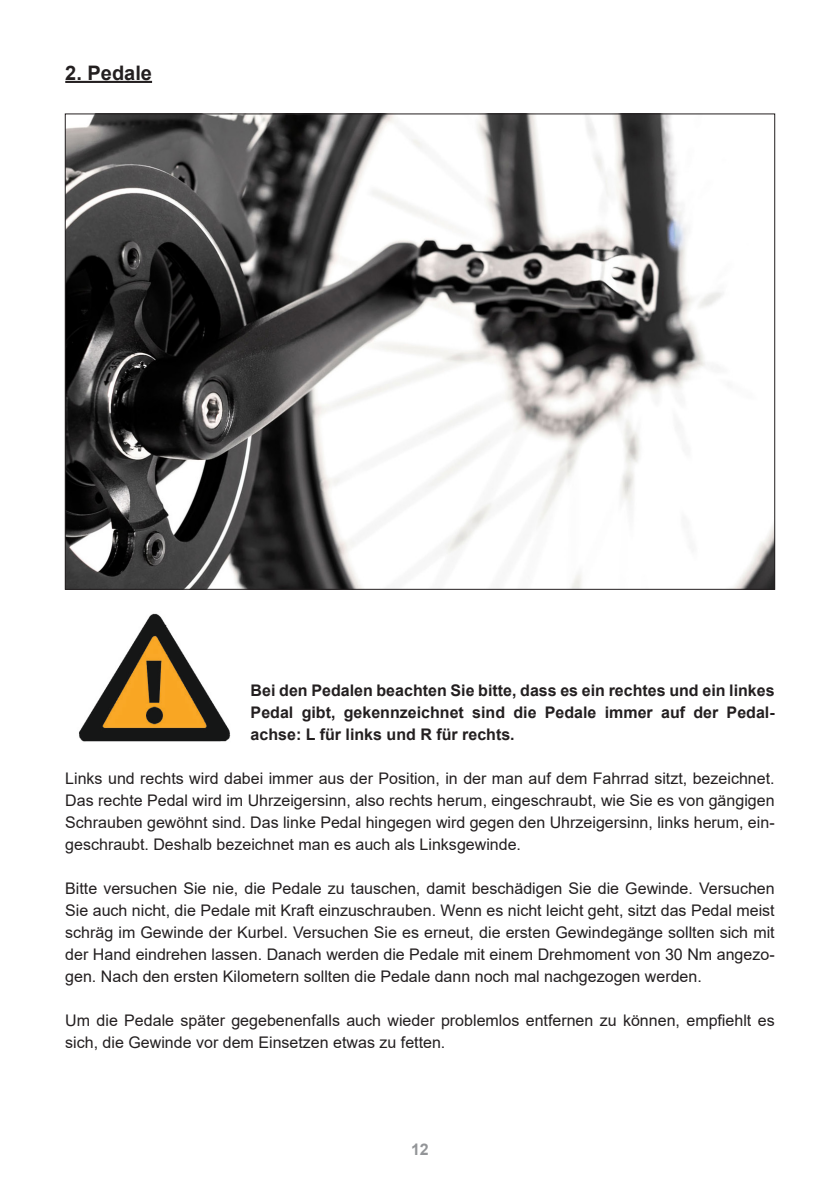
<style>
.page{position:relative;width:840px;height:1191px;background:#fff}
.page>*{position:absolute;margin:0;border:0;box-sizing:border-box;transform-origin:0 0}
.Head_groß{font:700 20px "Arial";color:#231f20}
.Fließtext{font:16px/22px "Arial";color:#231f20;text-align:justify}
.Fließtext-2{font:700 16px/22px "Arial";color:#231f20;text-align:justify}
.t1{font:700 16px "Arial";color:#939598}
</style>
<div class="page">
<hr style="left:65px;top:81px;width:87px;height:2px;background:#231f20">
<img style="left:67px;top:115px;width:705px;height:473px">
<img style="left:79px;top:613px;width:152px;height:129px">
<p class="Head_groß" style="left:65px;top:59px;width:88px">2. Pedale</p>
<p class="Fließtext-2" style="left:250px;top:679px;width:525px">Bei den Pedalen beachten Sie bitte, dass es ein rechtes und ein linkes Pedal gibt, gekennzeichnet sind die Pedale immer auf der Pedal&shy;achse: L für links und R für rechts.</p>
<p class="Fließtext" style="left:65px;top:767px;width:710px">Links und rechts wird dabei immer aus der Position, in der man auf dem Fahrrad sitzt, bezeichnet.<br>Das rechte Pedal wird im Uhrzeigersinn, also rechts herum, eingeschraubt, wie Sie es von gängigen Schrauben gewöhnt sind. Das linke Pedal hingegen wird gegen den Uhrzeigersinn, links herum, ein&shy;geschraubt. Deshalb bezeichnet man es auch als Linksgewinde.</p>
<p class="Fließtext" style="left:65px;top:877px;width:710px">Bitte versuchen Sie nie, die Pedale zu tauschen, damit beschädigen Sie die Gewinde. Versuchen Sie auch nicht, die Pedale mit Kraft einzuschrauben. Wenn es nicht leicht geht, sitzt das Pedal meist schräg im Gewinde der Kurbel. Versuchen Sie es erneut, die ersten Gewindegänge sollten sich mit der Hand eindrehen lassen. Danach werden die Pedale mit einem Drehmoment von 30 Nm angezo&shy;gen. Nach den ersten Kilometern sollten die Pedale dann noch mal nachgezogen werden.</p>
<p class="Fließtext" style="left:65px;top:1009px;width:710px">Um die Pedale später gegebenenfalls auch wieder problemlos entfernen zu können, empfiehlt es sich, die Gewinde vor dem Einsetzen etwas zu fetten.</p>
<p class="t1" style="left:411px;top:1138px;width:19px">12</p>
</div>
